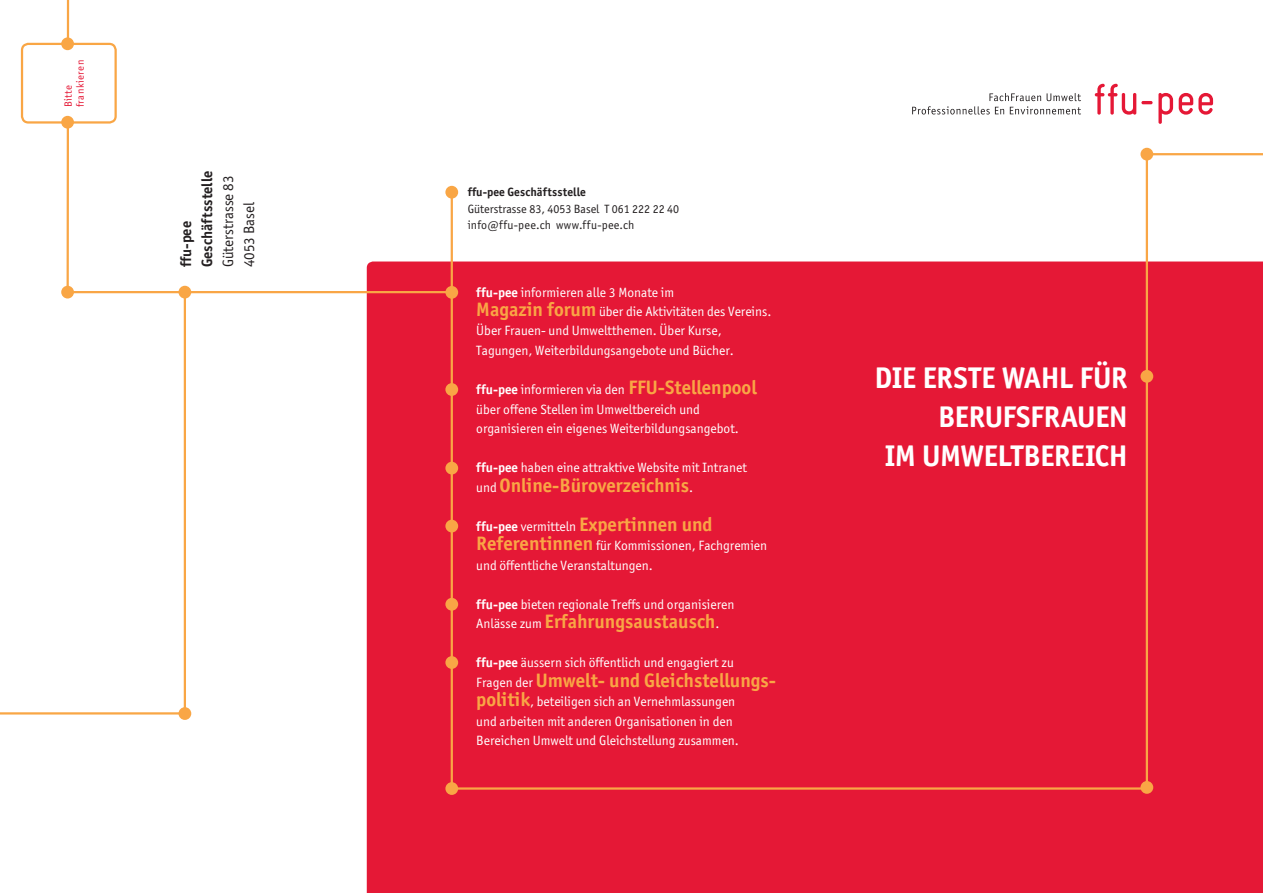
<style>
.page{position:relative;width:1263px;height:893px;background:#fff}
.page>*{position:absolute;margin:0;border:0;box-sizing:border-box;transform-origin:0 0}
.t1{font:700 30px/39px "Officina San ITC";letter-spacing:-.015em;color:#fff;text-align:right}
.t2{font:700 19.5px/39px "Officina San ITC";color:#f9a645}
.t3{font:15px/21px "Officina San ITC";color:#231f20}
.t4{font:700 15px/21px "Officina San ITC";color:#231f20}
.t5{font:13.5px/19.5px "Officina San ITC";color:#fff}
.t6{font:12px/16.5px "Officina San ITC";color:#231f20}
.t7{font:700 12px "Officina San ITC";letter-spacing:.01em;color:#231f20}
.t8{font:10.5px/12px "Officina San ITC";letter-spacing:.05em;color:#e51836}
.s1{font-weight:700}
.s2{font-weight:700;font-size:19.5px;color:#f9a645}
.s3{font-weight:400;font-size:13.5px;color:#fff}
.s4{font-size:13.5px;color:#fff}
</style>
<div class="page">
<div style="left:367px;top:261px;width:896px;height:632px;background:#e51836"></div>
<div style="left:445px;top:186px;width:13px;height:13px;background:#f9a645;border-radius:50%"></div>
<hr style="left:451px;top:191px;width:2px;height:599px;background:#f9a645">
<hr style="left:184px;top:295px;width:2px;height:420px;background:#f9a645">
<hr style="left:453px;top:787px;width:695px;height:3px;background:#f9a645">
<svg style="left:66px;top:0;width:387px;height:294px"></svg>
<hr style="left:0;top:712px;width:186px;height:2px;background:#f9a645">
<hr style="left:1145px;top:153px;width:118px;height:2px;background:#f9a645">
<div style="left:445px;top:782px;width:13px;height:13px;background:#f9a645;border-radius:50%"></div>
<div style="left:178px;top:286px;width:13px;height:12px;background:#f9a645;border-radius:50%"></div>
<div style="left:178px;top:707px;width:13px;height:13px;background:#f9a645;border-radius:50%"></div>
<div style="left:61px;top:286px;width:13px;height:12px;background:#f9a645;border-radius:50%"></div>
<div style="left:445px;top:656px;width:13px;height:13px;background:#f9a645;border-radius:50%"></div>
<div style="left:445px;top:598px;width:13px;height:13px;background:#f9a645;border-radius:50%"></div>
<div style="left:445px;top:520px;width:13px;height:12px;background:#f9a645;border-radius:50%"></div>
<div style="left:445px;top:462px;width:13px;height:12px;background:#f9a645;border-radius:50%"></div>
<div style="left:445px;top:383px;width:13px;height:13px;background:#f9a645;border-radius:50%"></div>
<div style="left:445px;top:286px;width:13px;height:13px;background:#f9a645;border-radius:50%"></div>
<hr style="left:1146px;top:153px;width:2px;height:634px;background:#f9a645">
<div style="left:1140px;top:148px;width:13px;height:13px;background:#f9a645;border-radius:50%"></div>
<div style="left:1140px;top:781px;width:13px;height:13px;background:#f9a645;border-radius:50%"></div>
<div style="left:1140px;top:370px;width:13px;height:13px;background:#f9a645;border-radius:50%"></div>
<div style="left:22px;top:44px;width:94px;height:78px;background:#fff;border-radius:6px"></div>
<div style="left:21px;top:43px;width:96px;height:81px;border:2px solid #f9a645;border-radius:6px"></div>
<div style="left:61px;top:116px;width:13px;height:13px;background:#f9a645;border-radius:50%"></div>
<div style="left:61px;top:37px;width:13px;height:13px;background:#f9a645;border-radius:50%"></div>
<svg style="left:912px;top:93px;width:169px;height:21px"></svg>
<svg style="left:1095px;top:84px;width:57px;height:31px"></svg>
<svg style="left:1158px;top:93px;width:15px;height:31px"></svg>
<svg style="left:1179px;top:93px;width:34px;height:22px"></svg>
<p class="t8" style="left:62px;top:107px;width:49px;rotate:-90deg">Bitte frankieren</p>
<p class="t4" style="left:175px;top:267px;width:98px;rotate:-90deg">ffu-pee<br>Geschäftsstelle</p>
<p class="t3" style="left:217px;top:267px;width:93px;rotate:-90deg">Güterstrasse 83<br>4053 Basel</p>
<p class="t7" style="left:468px;top:185px;width:120px">ffu-pee Geschäftsstelle</p>
<p class="t6" style="left:468px;top:200px;width:213px">Güterstrasse 83, 4053 Basel T 061 222 22 40 info@ffu-pee.ch www.ffu-pee.ch</p>
<p class="t5" style="left:476px;top:282px;width:297px"><span class="s1">ffu-pee</span> informieren alle 3 Monate im<br><span class="s2">Magazin forum</span> über die Aktivitäten des Vereins.<br>Über Frauen- und Umweltthemen. Über Kurse, Tagungen, Weiterbildungsangebote und Bücher.</p>
<p class="t5" style="left:476px;top:380px;width:282px"><span class="s1">ffu-pee</span> informieren via den <span class="s2">FFU-Stellenpool </span>über offene Stellen im Umweltbereich und organisieren ein eigenes Weiterbildungsangebot.</p>
<p class="t5" style="left:476px;top:458px;width:272px"><span class="s1">ffu-pee</span> haben eine attraktive Website mit Intranet</p>
<h2 class="t2" style="left:476px;top:465px;width:238px"><span class="s3">und</span> Online-Büroverzeichnis<span class="s3">. </span><span class="s4">ffu-pee</span> <span class="s3">vermitteln</span> Expertinnen und</h2>
<p class="t5" style="left:476px;top:536px;width:292px"><span class="s2">Referentinnen</span> für Kommissionen, Fachgremien und öffentliche Veranstaltungen.</p>
<p class="t5" style="left:476px;top:594px;width:260px"><span class="s1">ffu-pee</span> bieten regionale Treffs und organisieren</p>
<h2 class="t2" style="left:476px;top:602px;width:245px"><span class="s3">Anlässe zum</span> Erfahrungsaustausch<span class="s3">.</span></h2>
<p class="t5" style="left:476px;top:653px;width:259px"><span class="s1">ffu-pee</span> äussern sich öffentlich und engagiert zu</p>
<h2 class="t2" style="left:476px;top:660px;width:300px"><span class="s3">Fragen der</span> Umwelt- und Gleichstellungs-</h2>
<p class="t5" style="left:476px;top:692px;width:264px"><span class="s2">politik</span>, beteiligen sich an Vernehmlassungen und arbeiten mit anderen Organisationen in den<br>Bereichen Umwelt und Gleichstellung zusammen.</p>
<h1 class="t1" style="left:875px;top:358px;width:254px">Die erste Wahl für<br>Berufsfrauen<br>im Umweltbereich</h1>
</div>
